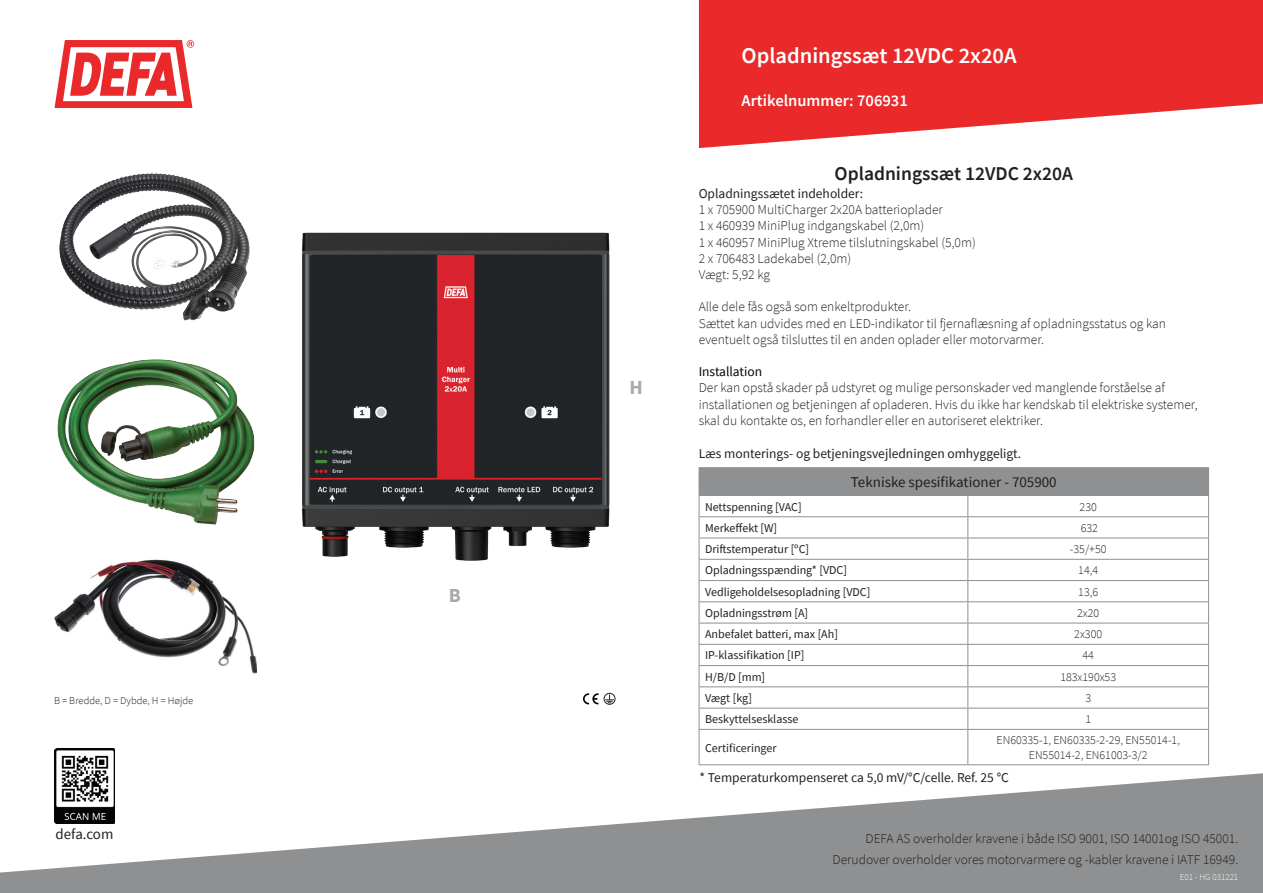
<style>
.page{position:relative;width:1263px;height:893px;background:#fff}
.page>*{position:absolute;margin:0;border:0;box-sizing:border-box;transform-origin:0 0}
.t1{font:600 22.5px "Source Sans Pro";color:#fff}
.t2{font:700 19.95px "Source Sans Pro";color:#a8a9ad}
.t3{font:600 19.5px "Source Sans Pro";color:#231f20}
.t4{font:600 16.5px "Source Sans Pro";color:#fff}
.t5{font:15px "Source Sans Pro";color:#231f20}
.t6{font:14.85px "Source Sans Pro";color:#231f20}
.t7{font:300 13.5px/16.2px "Source Sans Pro";color:#231f20}
.t8{font:13.5px "Source Sans Pro";color:#231f20}
.t9{font:13.5px "Source Sans Pro";color:#040503}
.t10{font:12px "Source Sans Pro";color:#231f20}
.t11{font:300 12px/14.4px "Source Sans Pro";color:#231f20;text-align:center}
.t12{font:300 10.5px "Source Sans Pro";color:#231f20}
.t13{font:300 9px "Source Sans Pro";color:#fff}
</style>
<div class="page">
<svg style="left:55px;top:40px;width:139px;height:68px"></svg>
<svg style="left:699px;top:0;width:564px;height:148px;background:#ec4849"></svg>
<svg style="left:0;top:771px;width:1263px;height:122px;fill:#8e9091"></svg>
<div style="left:699px;top:468px;width:509px;height:27px;background:#8e9091"></div>
<hr style="left:699px;top:516px;width:269px;height:1px;background:#8e9091">
<hr style="left:968px;top:516px;width:241px;height:1px;background:#8e9091">
<hr style="left:699px;top:538px;width:269px;height:1px;background:#8e9091">
<hr style="left:968px;top:538px;width:241px;height:1px;background:#8e9091">
<hr style="left:699px;top:559px;width:269px;height:1px;background:#8e9091">
<hr style="left:968px;top:559px;width:241px;height:1px;background:#8e9091">
<hr style="left:699px;top:580px;width:269px;height:1px;background:#8e9091">
<hr style="left:968px;top:580px;width:241px;height:1px;background:#8e9091">
<hr style="left:699px;top:601px;width:269px;height:1px;background:#8e9091">
<hr style="left:968px;top:601px;width:241px;height:1px;background:#8e9091">
<hr style="left:699px;top:623px;width:269px;height:1px;background:#8e9091">
<hr style="left:968px;top:623px;width:241px;height:1px;background:#8e9091">
<hr style="left:699px;top:644px;width:269px;height:1px;background:#8e9091">
<hr style="left:968px;top:644px;width:241px;height:1px;background:#8e9091">
<hr style="left:699px;top:665px;width:269px;height:1px;background:#8e9091">
<hr style="left:968px;top:665px;width:241px;height:1px;background:#8e9091">
<hr style="left:699px;top:686px;width:269px;height:1px;background:#8e9091">
<hr style="left:968px;top:686px;width:241px;height:1px;background:#8e9091">
<hr style="left:699px;top:708px;width:269px;height:1px;background:#8e9091">
<hr style="left:968px;top:708px;width:241px;height:1px;background:#8e9091">
<svg style="left:967px;top:496px;width:1px;height:233px"></svg>
<hr style="left:699px;top:729px;width:269px;height:1px;background:#8e9091">
<hr style="left:699px;top:730px;width:1px;height:34px;background:#8e9091">
<hr style="left:968px;top:729px;width:241px;height:1px;background:#8e9091">
<hr style="left:967px;top:730px;width:1px;height:34px;background:#8e9091">
<hr style="left:1208px;top:730px;width:1px;height:34px;background:#8e9091">
<hr style="left:699px;top:764px;width:269px;height:1px;background:#8e9091">
<hr style="left:968px;top:764px;width:241px;height:1px;background:#8e9091">
<hr style="left:699px;top:467px;width:269px;height:1px;background:#8e9091">
<svg style="left:699px;top:496px;width:1px;height:233px"></svg>
<hr style="left:968px;top:467px;width:241px;height:1px;background:#8e9091">
<svg style="left:1208px;top:468px;width:1px;height:261px"></svg>
<hr style="left:699px;top:495px;width:269px;height:1px;background:#8e9091">
<hr style="left:968px;top:495px;width:241px;height:1px;background:#8e9091">
<img style="left:55px;top:749px;width:60px;height:75px">
<svg style="left:583px;top:693px;width:15px;height:11px"></svg>
<div style="left:604px;top:693px;width:11px;height:11px;border:1px solid #231f20;border-radius:50%"></div>
<svg style="left:605px;top:694px;width:9px;height:9px"></svg>
<img style="left:57px;top:359px;width:198px;height:166px">
<img style="left:59px;top:173px;width:191px;height:148px">
<img style="left:302px;top:232px;width:308px;height:329px">
<img style="left:54px;top:559px;width:202px;height:115px">
<p class="t12" style="left:54px;top:694px;width:141px">B = Bredde, D = Dybde, H = Højde</p>
<h2 class="t2" style="left:449px;top:582px;width:14px">B</h2>
<h2 class="t2" style="left:629px;top:374px;width:15px">H</h2>
<h1 class="t1" style="left:741px;top:41px;width:277px">Opladningssæt 12VDC 2x20A</h1>
<p class="t4" style="left:741px;top:89px;width:168px">Artikelnummer: 706931</p>
<h3 class="t3" style="left:834px;top:161px;width:240px">Opladningssæt 12VDC 2x20A</h3>
<p class="t8" style="left:699px;top:185px;width:166px">Opladningssætet indeholder:</p>
<p class="t7" style="left:699px;top:202px;width:279px">1 x 705900 MultiCharger 2x20A batterioplader<br>1 x 460939 MiniPlug indgangskabel (2,0m)<br>1 x 460957 MiniPlug Xtreme tilslutningskabel (5,0m)<br>2 x 706483 Ladekabel (2,0m)<br>Vægt: 5,92 kg</p>
<p class="t7" style="left:699px;top:299px;width:469px">Alle dele fås også som enkeltprodukter.<br>Sættet kan udvides med en LED-indikator til fjernaflæsning af opladningsstatus og kan eventuelt også tilsluttes til en anden oplader eller motorvarmer.</p>
<p class="t9" style="left:699px;top:363px;width:65px">Installation</p>
<p class="t7" style="left:699px;top:380px;width:500px">Der kan opstå skader på udstyret og mulige personskader ved manglende forståelse af installationen og betjeningen af opladeren. Hvis du ikke har kendskab til elektriske systemer, skal du kontakte os, en forhandler eller en autoriseret elektriker.</p>
<p class="t8" style="left:699px;top:444px;width:324px">Læs monterings- og betjeningsvejledningen omhyggeligt.</p>
<p class="t5" style="left:851px;top:473px;width:207px">Tekniske spesifikationer - 705900</p>
<p class="t10" style="left:705px;top:499px;width:98px">Nettspenning [VAC]</p>
<p class="t11" style="left:1079px;top:499px;width:19px">230</p>
<p class="t10" style="left:705px;top:520px;width:74px">Merkeffekt [W]</p>
<p class="t11" style="left:1081px;top:521px;width:19px">632</p>
<p class="t10" style="left:705px;top:541px;width:106px">Driftstemperatur [ºC]</p>
<p class="t11" style="left:1070px;top:542px;width:38px">-35/+50</p>
<p class="t10" style="left:705px;top:563px;width:143px">Opladningsspænding* [VDC]</p>
<p class="t11" style="left:1078px;top:563px;width:21px">14,4</p>
<p class="t10" style="left:705px;top:584px;width:167px">Vedligeholdelsesopladning [VDC]</p>
<p class="t11" style="left:1078px;top:584px;width:21px">13,6</p>
<p class="t10" style="left:705px;top:605px;width:105px">Opladningsstrøm [A]</p>
<p class="t11" style="left:1077px;top:606px;width:24px">2x20</p>
<p class="t10" style="left:705px;top:627px;width:134px">Anbefalet batteri, max [Ah]</p>
<p class="t11" style="left:1074px;top:627px;width:29px">2x300</p>
<p class="t10" style="left:705px;top:648px;width:101px">IP-klassifikation [IP]</p>
<p class="t11" style="left:1082px;top:648px;width:13px">44</p>
<p class="t10" style="left:705px;top:669px;width:62px">H/B/D [mm]</p>
<p class="t11" style="left:1060px;top:670px;width:57px">183x190x53</p>
<p class="t10" style="left:705px;top:690px;width:49px">Vægt [kg]</p>
<p class="t11" style="left:1085px;top:691px;width:7px">3</p>
<p class="t10" style="left:705px;top:712px;width:95px">Beskyttelsesklasse</p>
<p class="t11" style="left:1085px;top:712px;width:7px">1</p>
<p class="t10" style="left:705px;top:740px;width:73px">Certificeringer</p>
<p class="t11" style="left:996px;top:733px;width:185px">EN60335-1, EN60335-2-29, EN55014-1,<br>EN55014-2, EN61003-3/2</p>
<p class="t8" style="left:700px;top:769px;width:311px">* Temperaturkompenseret ca 5,0 mV/°C/celle. Ref. 25 °C</p>
<p class="t6" style="left:56px;top:824px;width:59px">defa.com</p>
<p class="t7" style="left:832px;top:828px;width:407px;line-height:20.7px;text-align:right">DEFA AS overholder kravene i både ISO 9001, ISO 14001og ISO 45001.<br>Derudover overholder vores motorvarmere og -kabler kravene i IATF 16949.</p>
<p class="t13" style="left:1180px;top:871px;width:60px">E01 - HG 031221</p>
</div>
